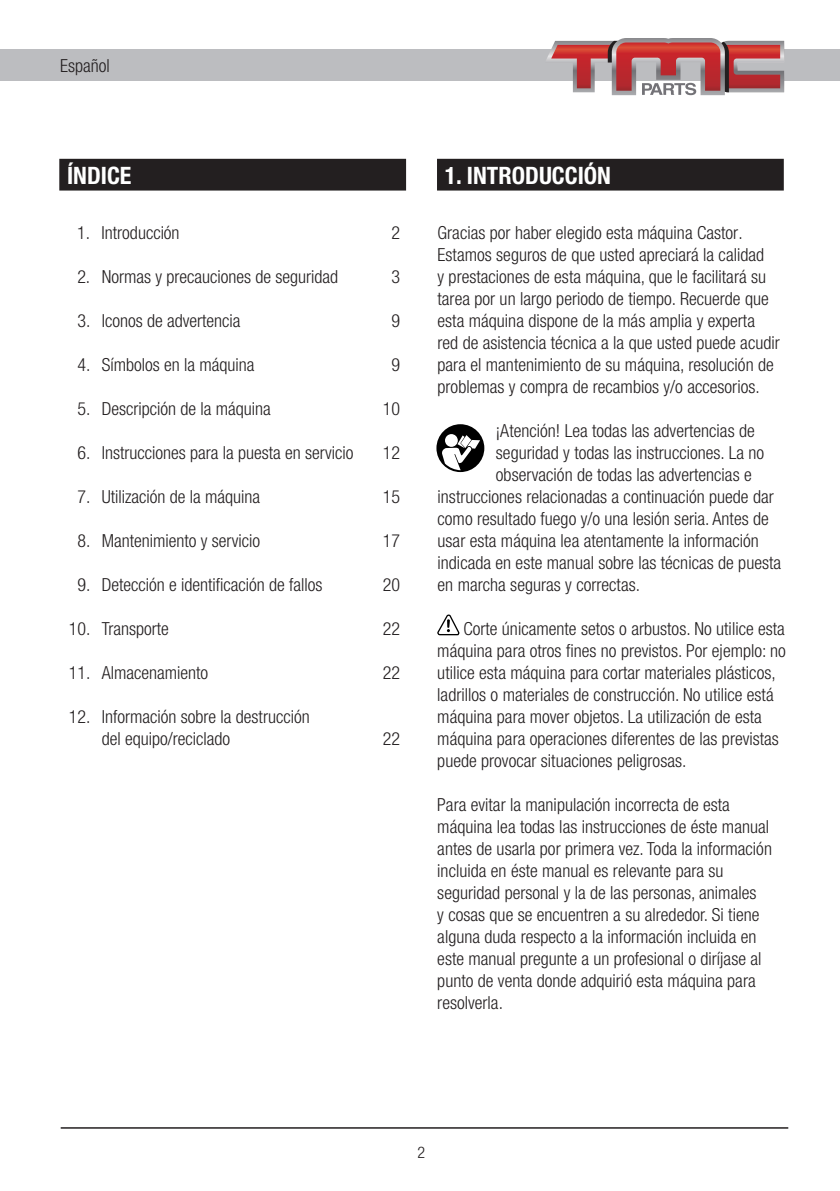
<style>
.page{position:relative;width:840px;height:1191px;background:#fff}
.page>*{position:absolute;margin:0;border:0;box-sizing:border-box;transform-origin:0 0}
.t1{font:700 condensed 24px "Helvetica Neue";color:#fff}
.t2{font:300 condensed 18px/22px "Helvetica Neue";color:#231f20}
.t3{font:300 condensed 16px "Helvetica Neue";color:#231f20}
</style>
<div class="page">
<div style="left:0;top:50px;width:839px;height:31px;background:#bcbdc0"></div>
<svg style="left:437px;top:615px;width:23px;height:21px"></svg>
<div style="left:60px;top:160px;width:345px;height:29px;background:#231f20"></div>
<div style="left:59px;top:159px;width:347px;height:31px;border:2px solid #231f20"></div>
<div style="left:438px;top:160px;width:344px;height:29px;background:#231f20"></div>
<div style="left:437px;top:159px;width:346px;height:31px;border:2px solid #231f20"></div>
<div style="left:436px;top:424px;width:48px;height:48px;background:#000;border-radius:50%"></div>
<svg style="left:441px;top:435px;width:39px;height:35px"></svg>
<hr style="left:61px;top:1127px;width:726px;height:1px;background:#231f20">
<svg style="left:544px;top:38px;width:239px;height:57px"></svg>
<p class="t2" style="left:60px;top:55px;width:51px">Español</p>
<h1 class="t1" style="left:67px;top:161px;width:66px">ÍNDICE</h1>
<h1 class="t1" style="left:444px;top:161px;width:168px">1. INTRODUCCIÓN</h1>
<p class="t2" style="left:77px;top:222px;width:104px">1. Introducción</p>
<p class="t2" style="left:391px;top:222px;width:10px">2</p>
<p class="t2" style="left:77px;top:266px;width:262px">2. Normas y precauciones de seguridad</p>
<p class="t2" style="left:391px;top:266px;width:10px">3</p>
<p class="t2" style="left:77px;top:310px;width:164px">3. Iconos de advertencia</p>
<p class="t2" style="left:391px;top:310px;width:10px">9</p>
<p class="t2" style="left:77px;top:354px;width:178px">4. Símbolos en la máquina</p>
<p class="t2" style="left:391px;top:354px;width:10px">9</p>
<p class="t2" style="left:77px;top:398px;width:195px">5. Descripción de la máquina</p>
<p class="t2" style="left:382px;top:398px;width:19px">10</p>
<p class="t2" style="left:77px;top:442px;width:277px">6. Instrucciones para la puesta en servicio</p>
<p class="t2" style="left:382px;top:442px;width:19px">12</p>
<p class="t2" style="left:77px;top:486px;width:184px">7. Utilización de la máquina</p>
<p class="t2" style="left:382px;top:486px;width:19px">15</p>
<p class="t2" style="left:77px;top:530px;width:184px">8. Mantenimiento y servicio</p>
<p class="t2" style="left:382px;top:530px;width:19px">17</p>
<p class="t2" style="left:77px;top:573px;width:246px">9. Detección e identificación de fallos</p>
<p class="t2" style="left:382px;top:573px;width:19px">20</p>
<p class="t2" style="left:69px;top:617px;width:101px">10. Transporte</p>
<p class="t2" style="left:382px;top:617px;width:19px">22</p>
<p class="t2" style="left:69px;top:661px;width:141px">11. Almacenamiento</p>
<p class="t2" style="left:382px;top:661px;width:19px">22</p>
<p class="t2" style="left:102px;top:705px;width:209px;text-indent:-33px">12. Información sobre la destrucción del equipo/reciclado</p>
<p class="t2" style="left:382px;top:727px;width:19px">22</p>
<p class="t2" style="left:437px;top:221px;width:343px">Gracias por haber elegido esta máquina Castor.<br>Estamos seguros de que usted apreciará la calidad<br>y prestaciones de esta máquina, que le facilitará su tarea por un largo periodo de tiempo. Recuerde que esta máquina dispone de la más amplia y experta red de asistencia técnica a la que usted puede acudir para el mantenimiento de su máquina, resolución de problemas y compra de recambios y/o accesorios.</p>
<p class="t2" style="left:495px;top:419px;width:260px">¡Atención! Lea todas las advertencias de</p>
<p class="t2" style="left:495px;top:441px;width:269px">seguridad y todas las instrucciones. La no</p>
<p class="t2" style="left:495px;top:463px;width:257px">observación de todas las advertencias e</p>
<p class="t2" style="left:437px;top:485px;width:337px">instrucciones relacionadas a continuación puede dar</p>
<p class="t2" style="left:437px;top:507px;width:332px">como resultado fuego y/o una lesión seria. Antes de</p>
<p class="t2" style="left:437px;top:529px;width:323px">usar esta máquina lea atentamente la información</p>
<p class="t2" style="left:437px;top:551px;width:345px">indicada en este manual sobre las técnicas de puesta</p>
<p class="t2" style="left:437px;top:573px;width:204px">en marcha seguras y correctas.</p>
<p class="t2" style="left:437px;top:618px;width:350px;text-indent:26px">Corte únicamente setos o arbustos. No utilice esta máquina para otros fines no previstos. Por ejemplo: no utilice esta máquina para cortar materiales plásticos, ladrillos o materiales de construcción. No utilice está máquina para mover objetos. La utilización de esta máquina para operaciones diferentes de las previstas puede provocar situaciones peligrosas.</p>
<p class="t2" style="left:437px;top:794px;width:336px">Para evitar la manipulación incorrecta de esta máquina lea todas las instrucciones de éste manual antes de usarla por primera vez. Toda la información incluida en éste manual es relevante para su seguridad personal y la de las personas, animales<br>y cosas que se encuentren a su alrededor. Si tiene alguna duda respecto a la información incluida en este manual pregunte a un profesional o diríjase al punto de venta donde adquirió esta máquina para resolverla.</p>
<p class="t3" style="left:417px;top:1142px;width:9px">2</p>
</div>
